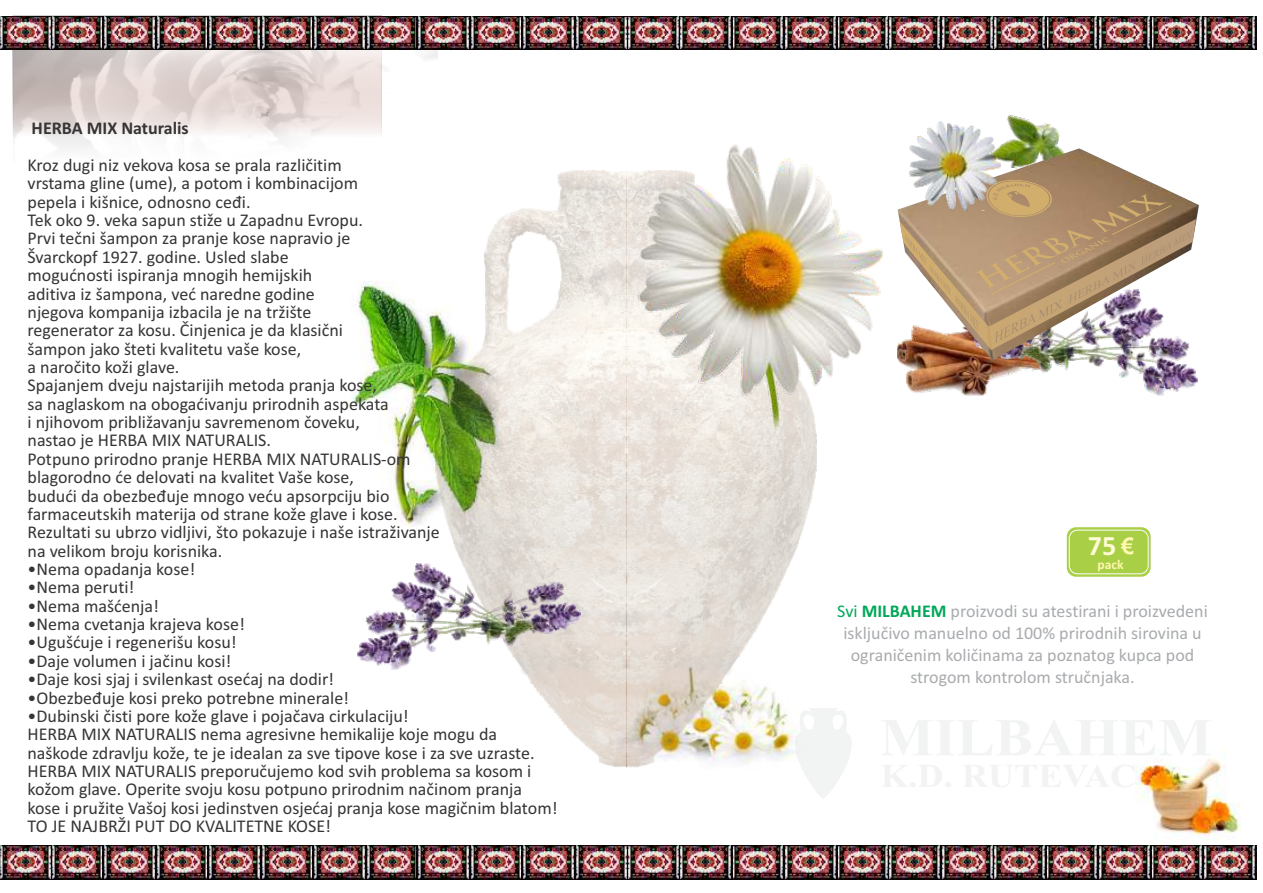
<style>
.page{position:relative;width:1263px;height:893px;background:#fff}
.page>*{position:absolute;margin:0;border:0;box-sizing:border-box;transform-origin:0 0}
.t1{font:700 28.2px "Calibri";color:#fffbd6}
.t2{font:18px/18.3px "Calibri";color:#373435}
.t3{font:18px/21.9px "Calibri";color:#a9abae;text-align:center}
.t4{font:700 18px "Calibri";color:#373435}
.t5{font:700 13.5px "Calibri";color:#fff8af}
.s1{color:#00a859}
.s2{font-weight:700;color:#00a859}
</style>
<div class="page">
<img style="left:347px;top:281px;width:89px;height:245px">
<img style="left:13px;top:50px;width:425px;height:100px">
<img style="left:0;top:16px;width:1256px;height:34px">
<img style="left:0;top:846px;width:1256px;height:33px">
<img style="left:436px;top:170px;width:381px;height:598px">
<img style="left:608px;top:144px;width:302px;height:288px">
<img style="left:897px;top:360px;width:77px;height:35px">
<img style="left:1001px;top:114px;width:59px;height:34px">
<img style="left:974px;top:360px;width:223px;height:36px">
<img style="left:358px;top:563px;width:223px;height:106px">
<img style="left:897px;top:148px;width:302px;height:212px">
<svg style="left:900px;top:178px;width:296px;height:172px"></svg>
<img style="left:910px;top:121px;width:91px;height:89px">
<svg style="left:1067px;top:527px;width:83px;height:50px"></svg>
<div style="left:1069px;top:530px;width:79px;height:44px;background:#a8cf45;border:1px solid #fefefe;border-radius:8px"></div>
<img style="left:1135px;top:749px;width:106px;height:91px">
<svg style="left:794px;top:705px;width:58px;height:93px"></svg>
<svg style="left:1121px;top:537px;width:12px;height:18px"></svg>
<p class="t4" style="left:32px;top:121px;width:159px">HERBA MIX Naturalis</p>
<p class="t2" style="left:28px;top:157px;width:414px">Kroz dugi niz vekova kosa se prala različitim<br>vrstama gline (ume), a potom i kombinacijom<br>pepela i kišnice, odnosno ceđi.<br>Tek oko 9. veka sapun stiže u Zapadnu Evropu.<br>Prvi tečni šampon za pranje kose napravio je<br>Švarckopf 1927. godine. Usled slabe<br>mogućnosti ispiranja mnogih hemijskih<br>aditiva iz šampona, već naredne godine<br>njegova kompanija izbacila je na tržište<br>regenerator za kosu. Činjenica je da klasični<br>šampon jako šteti kvalitetu vaše kose,<br>a naročito koži glave.<br>Spajanjem dveju najstarijih metoda pranja kose,<br>sa naglaskom na obogaćivanju prirodnih aspekata<br>i njihovom približavanju savremenom čoveku,<br>nastao je HERBA MIX NATURALIS.<br>Potpuno prirodno pranje HERBA MIX NATURALIS-om blagorodno će delovati na kvalitet Vaše kose,<br>budući da obezbeđuje mnogo veću apsorpciju bio farmaceutskih materija od strane kože glave i kose.<br>Rezultati su ubrzo vidljivi, što pokazuje i naše istraživanje na velikom broju korisnika.</p>
<p class="t2" style="left:28px;top:561px;width:169px">• Nema opadanja kose!</p>
<p class="t2" style="left:28px;top:580px;width:108px">• Nema peruti!</p>
<p class="t2" style="left:28px;top:598px;width:133px">• Nema mašćenja!</p>
<p class="t2" style="left:28px;top:616px;width:219px">• Nema cvetanja krajeva kose!</p>
<p class="t2" style="left:28px;top:635px;width:211px">• Ugušćuje i regenerišu kosu!</p>
<p class="t2" style="left:28px;top:653px;width:205px">• Daje volumen i jačinu kosi!</p>
<p class="t2" style="left:28px;top:671px;width:308px">• Daje kosi sjaj i svilenkast osećaj na dodir!</p>
<p class="t2" style="left:28px;top:690px;width:323px">• Obezbeđuje kosi preko potrebne minerale!</p>
<p class="t2" style="left:28px;top:708px;width:531px">• Dubinski čisti pore kože glave i pojačava cirkulaciju!<br>HERBA MIX NATURALIS nema agresivne hemikalije koje mogu da naškode zdravlju kože, te je idealan za sve tipove kose i za sve uzraste.<br>HERBA MIX NATURALIS preporučujemo kod svih problema sa kosom i kožom glave. Operite svoju kosu potpuno prirodnim načinom pranja kose i pružite Vašoj kosi jedinstven osjećaj pranja kose magičnim blatom!<br>TO JE NAJBRŽI PUT DO KVALITETNE KOSE!</p>
<h1 class="t1" style="left:1088px;top:534px;width:30px">75</h1>
<p class="t5" style="left:1097px;top:559px;width:28px">pack</p>
<p class="t3" style="left:837px;top:601px;width:372px"><span class="s1">Svi</span> <span class="s2">MILBAHEM</span> proizvodi su atestirani i proizvedeni isključivo manuelno od 100% prirodnih sirovina u ograničenim količinama za poznatog kupca pod strogom kontrolom stručnjaka.</p>
</div>
